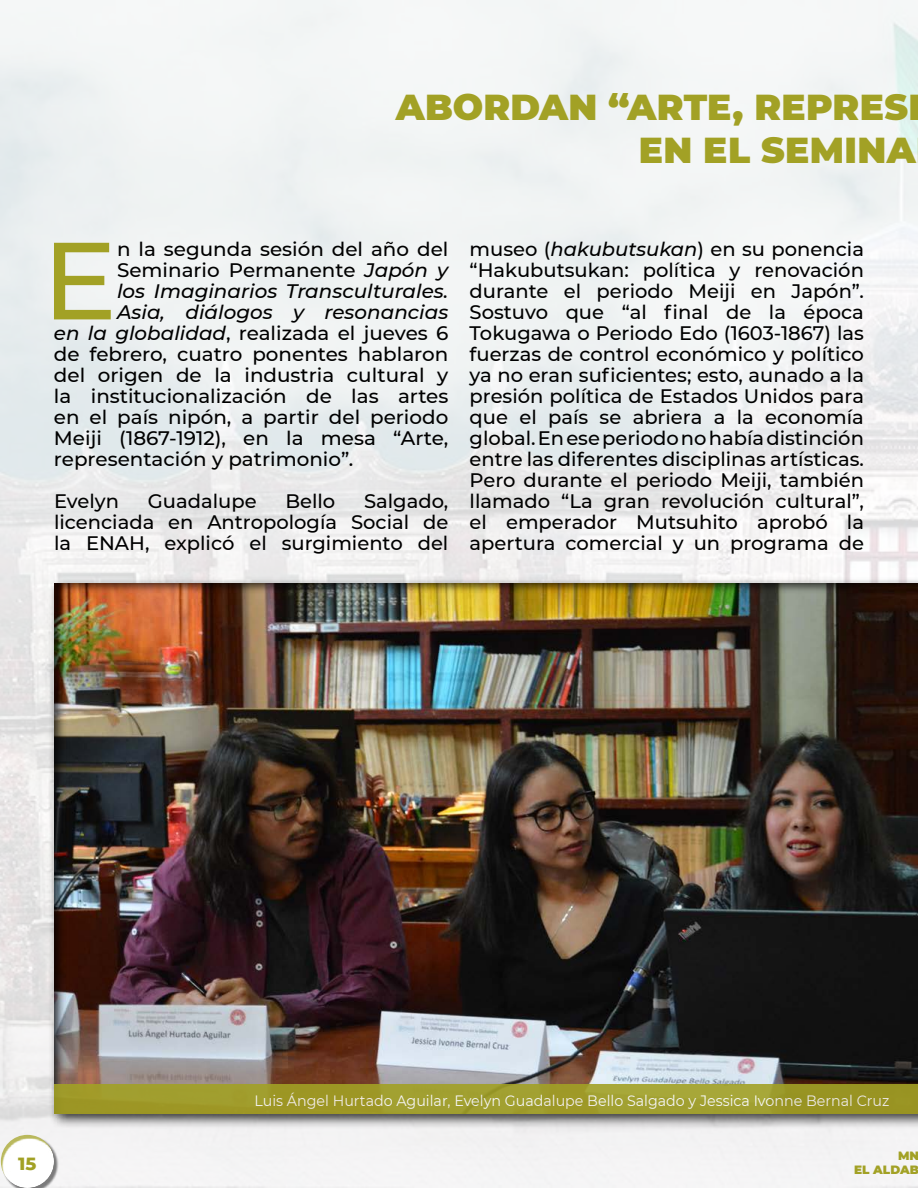
<style>
.page{position:relative;width:918px;height:1188px;background:#fff}
.page>*{position:absolute;margin:0;border:0;box-sizing:border-box;transform-origin:0 0}
.t1{font:500 109.5px "Montserrat";color:#a2a125}
.t2{font:900 36px/43.2px "Montserrat";letter-spacing:.005em;color:#a2a125;text-align:right}
.t3{font:500 19.5px/21px "Montserrat";color:#000;text-align:justify}
.t4{font:italic 500 19.5px "Montserrat";color:#000}
.t5{font:800 18px "Montserrat";color:#a2a125}
.t6{font:15px "Montserrat";color:#fff;scale:.95 1}
.t7{font:900 12px/14.4px "Montserrat";color:#a2a125;text-align:right}
.s1{font-style:italic}
</style>
<div class="page">
<div style="left:0;top:1124px;width:69px;height:64px;background:#a2a125;opacity:.75"></div>
<div style="left:48px;top:577px;width:870px;height:552px;background:#000;opacity:.75"></div>
<div style="left:41px;top:574px;width:877px;height:541px;background:#000;opacity:.75"></div>
<div style="left:54px;top:1084px;width:864px;height:30px;background:linear-gradient(to right,#a09b2b,#9e9c2c)"></div>
<h2 class="t2" style="left:396px;top:84px;width:521px">ABORDAN “ARTE, REPRES<br>EN EL SEMINA</h2>
<h1 class="t1" style="left:42px;top:204px;width:76px">E</h1>
<p class="t3" style="left:117px;top:238px;width:333px">n la segunda sesión del año del</p>
<p class="t3" style="left:117px;top:259px;width:333px">Seminario Permanente <span class="s1">Japón y</span></p>
<p class="t4" style="left:117px;top:278px;width:333px">los Imaginarios Transculturales.</p>
<p class="t4" style="left:117px;top:299px;width:333px">Asia, diálogos y resonancias</p>
<p class="t3" style="left:54px;top:322px;width:396px"><span class="s1">en la globalidad</span>, realizada el jueves 6</p>
<p class="t3" style="left:54px;top:343px;width:396px">de febrero, cuatro ponentes hablaron</p>
<p class="t3" style="left:54px;top:364px;width:396px">del origen de la industria cultural y</p>
<p class="t3" style="left:54px;top:385px;width:396px">la institucionalización de las artes</p>
<p class="t3" style="left:54px;top:406px;width:396px">en el país nipón, a partir del periodo</p>
<p class="t3" style="left:54px;top:427px;width:396px">Meiji (1867-1912), en la mesa “Arte,</p>
<p class="t3" style="left:54px;top:448px;width:301px">representación y patrimonio”.</p>
<p class="t3" style="left:54px;top:490px;width:67px">Evelyn</p>
<p class="t3" style="left:148px;top:490px;width:110px">Guadalupe</p>
<p class="t3" style="left:285px;top:490px;width:51px">Bello</p>
<p class="t3" style="left:54px;top:490px;width:396px;text-indent:310px">Salgado, licenciada en Antropología Social de la ENAH, explicó el surgimiento del</p>
<p class="t3" style="left:470px;top:238px;width:396px">museo (<span class="s1">hakubutsukan</span>) en su ponencia “Hakubutsukan: política y renovación durante el periodo Meiji en Japón”.<br>Sostuvo que “al final de la época Tokugawa o Periodo Edo (1603-1867) las fuerzas de control económico y político ya no eran suficientes; esto, aunado a la presión política de Estados Unidos para que el país se abriera a la economía global. En ese periodo no había distinción entre las diferentes disciplinas artísticas.<br>Pero durante el periodo Meiji, también llamado “La gran revolución cultural”, el emperador Mutsuhito aprobó la apertura comercial y un programa de</p>
<p class="t6" style="left:255px;top:1090px;width:670px">Luis Ángel Hurtado Aguilar, Evelyn Guadalupe Bello Salgado y Jessica Ivonne Bernal Cruz</p>
<p class="t5" style="left:18px;top:1151px;width:20px">15</p>
<p class="t7" style="left:854px;top:1148px;width:66px">MN<br>EL ALDAB</p>
</div>
